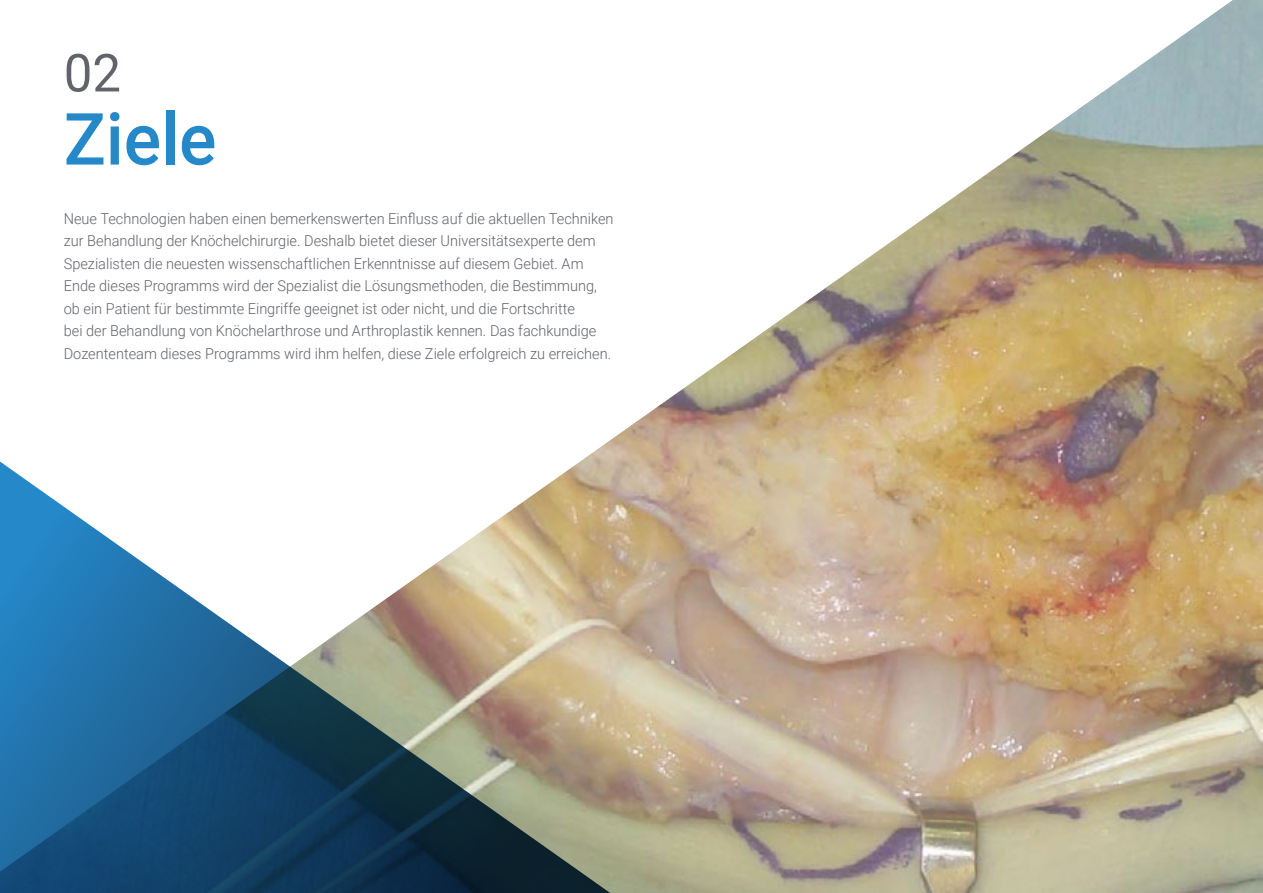
<style>
.page{position:relative;width:1263px;height:893px;background:#fff}
.page>*{position:absolute;margin:0;border:0;box-sizing:border-box;transform-origin:0 0}
.t1{font:500 72px "Roboto";color:#2488c9}
.t2{font:52.5px "Roboto";color:#61646a}
.t3{font:300 15px/22.5px "Roboto";color:#61646a}
</style>
<div class="page">
<img style="left:602px;top:0;width:661px;height:893px">
<svg style="left:0;top:446px;width:640px;height:447px"></svg>
<h2 class="t2" style="left:64px;top:36px;width:59px">02</h2>
<h1 class="t1" style="left:64px;top:89px;width:154px">Ziele</h1>
<p class="t3" style="left:64px;top:207px;width:551px">Neue Technologien haben einen bemerkenswerten Einfluss auf die aktuellen Techniken zur Behandlung der Knöchelchirurgie. Deshalb bietet dieser Universitätsexperte dem Spezialisten die neuesten wissenschaftlichen Erkenntnisse auf diesem Gebiet. Am Ende dieses Programms wird der Spezialist die Lösungsmethoden, die Bestimmung, ob ein Patient für bestimmte Eingriffe geeignet ist oder nicht, und die Fortschritte<br>bei der Behandlung von Knöchelarthrose und Arthroplastik kennen. Das fachkundige Dozententeam dieses Programms wird ihm helfen, diese Ziele erfolgreich zu erreichen.</p>
</div>
